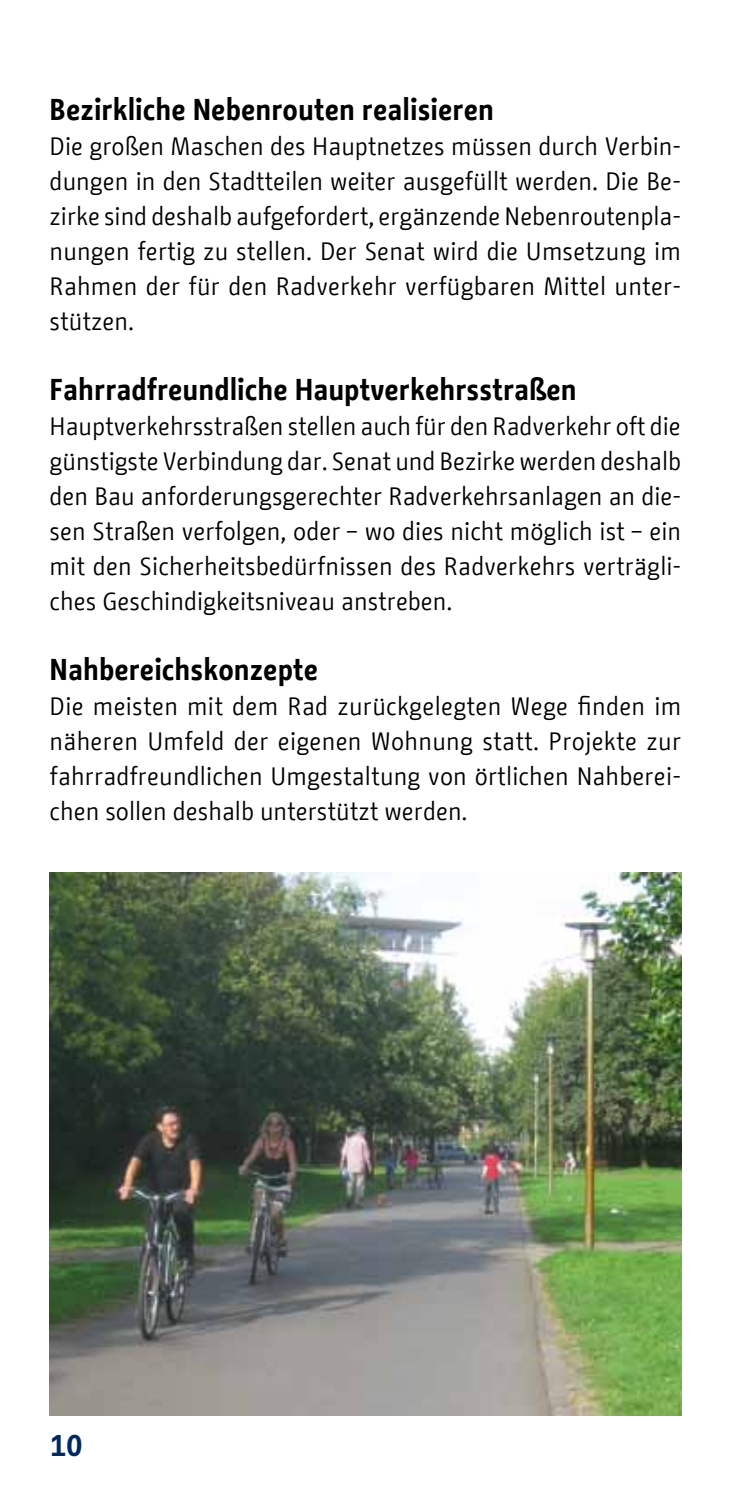
<style>
.page{position:relative;width:745px;height:1489px;background:#fff}
.page>*{position:absolute;margin:0;border:0;box-sizing:border-box;transform-origin:0 0}
.t1{font:700 30px "BMF Change";color:#000}
.t2{font:700 30px "BMF Change Letter";color:#002a5f}
.t3{font:25px/35px "BMF Change";color:#000;text-align:justify}
</style>
<div class="page">
<img style="left:50px;top:872px;width:630px;height:543px">
<p class="t1" style="left:50px;top:88px;width:445px">Bezirkliche Nebenrouten realisieren</p>
<p class="t3" style="left:50px;top:128px;width:632px">Die großen Maschen des Hauptnetzes müssen durch Verbin&shy;dungen in den Stadtteilen weiter ausgefüllt werden. Die Be&shy;zirke sind deshalb aufgefordert, ergänzende Nebenroutenpla&shy;nungen fertig zu stellen. Der Senat wird die Umsetzung im Rahmen der für den Radverkehr verfügbaren Mittel unter&shy;stützen.</p>
<p class="t1" style="left:50px;top:368px;width:528px">Fahrradfreundliche Hauptverkehrsstraßen</p>
<p class="t3" style="left:50px;top:408px;width:632px">Hauptverkehrsstraßen stellen auch für den Radverkehr oft die günstigste Verbindung dar. Senat und Bezirke werden deshalb den Bau anforderungsgerechter Radverkehrsanlagen an die&shy;sen Straßen verfolgen, oder – wo dies nicht möglich ist – ein mit den Sicherheitsbedürfnissen des Radverkehrs verträgli&shy;ches Geschindigkeitsniveau anstreben.</p>
<p class="t1" style="left:50px;top:648px;width:270px">Nahbereichskonzepte</p>
<p class="t3" style="left:50px;top:688px;width:632px">Die meisten mit dem Rad zurückgelegten Wege finden im näheren Umfeld der eigenen Wohnung statt. Projekte zur fahrradfreundlichen Umgestaltung von örtlichen Nahberei&shy;chen sollen deshalb unterstützt werden.</p>
<p class="t2" style="left:50px;top:1424px;width:34px">10</p>
</div>
